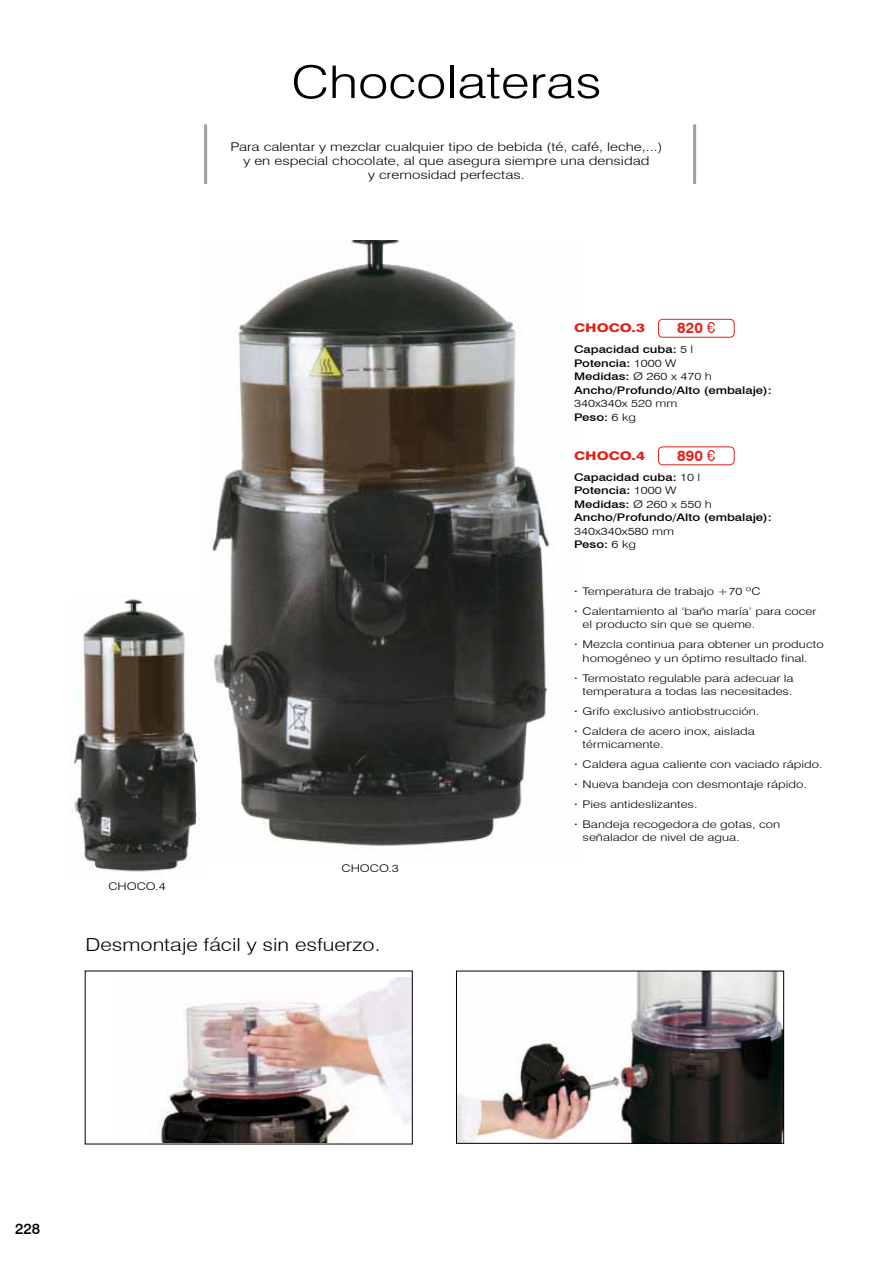
<style>
.page{position:relative;width:893px;height:1263px;background:#fff}
.page>*{position:absolute;margin:0;border:0;box-sizing:border-box;transform-origin:0 0}
.t1{font:300 45px "Swiss 721 BT";color:#000;scale:1.2 1}
.t2{font:300 18px "Swiss 721 BT";color:#000;scale:1.2 1}
.t3{font:700 15px "Swiss 721 BT";color:#e32119}
.t4{font:500 15px "Swiss 721 BT";color:#000}
.t5{font:300 12px/14.4px "Swiss 721 BT";color:#000;text-align:center;scale:1.25 1}
.t6{font:800 12px "Swiss 721 BT";color:#e32119;scale:1.25 1}
.t7{font:300 10.5px/20px "Swiss 721 BT";color:#000;scale:1.25 1}
.t8{font:500 10.5px/13.5px "Swiss 721 BT";color:#000;scale:1.25 1}
.s1{font-weight:400}
.s2{font-weight:300}
.s3{font-weight:500}
</style>
<div class="page">
<img style="left:212px;top:240px;width:342px;height:606px">
<hr style="left:204px;top:124px;width:3px;height:60px;background:#9c9e9f">
<hr style="left:693px;top:124px;width:3px;height:60px;background:#9c9e9f">
<div style="left:658px;top:319px;width:77px;height:19px;border:1px solid #e32119;border-radius:4px"></div>
<div style="left:658px;top:446px;width:77px;height:19px;border:1px solid #e32119;border-radius:4px"></div>
<img style="left:70px;top:599px;width:130px;height:273px">
<img style="left:157px;top:977px;width:253px;height:165px">
<img style="left:458px;top:973px;width:324px;height:168px">
<div style="left:456px;top:971px;width:328px;height:172px;border:1px solid #000"></div>
<h1 class="t1" style="left:291px;top:55px;width:260px">Chocolateras</h1>
<p class="t5" style="left:230px;top:139px;width:347px">Para calentar y mezclar cualquier tipo de bebida (té, café, leche,...) y en especial chocolate, al que asegura siempre una densidad<br>y cremosidad perfectas.</p>
<p class="t6" style="left:574px;top:321px;width:19px">CHOCO</p>
<p class="t6" style="left:632px;top:321px;width:12px">.3</p>
<h3 class="t3" style="left:677px;top:319px;width:40px">820 <span class="s1">€</span></h3>
<p class="t8" style="left:574px;top:343px;width:160px">Capacidad cuba: <span class="s2">5 l<br></span>Potencia: <span class="s2">1000 W<br></span>Medidas: <span class="s2">Ø 260 x 470 h<br></span>Ancho/Profundo/Alto (embalaje):</p>
<p class="t7" style="left:574px;top:397px;width:84px;line-height:13.5px">340x340x 520 mm<br><span class="s3">Peso:</span> 6 kg</p>
<p class="t6" style="left:574px;top:448px;width:19px">CHOCO</p>
<p class="t6" style="left:632px;top:448px;width:12px">.4</p>
<h3 class="t3" style="left:677px;top:447px;width:40px">890 <span class="s1">€</span></h3>
<p class="t7" style="left:108px;top:876px;width:47px">CHOCO.4</p>
<p class="t7" style="left:342px;top:858px;width:47px">CHOCO.3</p>
<h2 class="t2" style="left:85px;top:934px;width:247px">Desmontaje fácil y sin esfuerzo.</h2>
<p class="t8" style="left:574px;top:470px;width:160px">Capacidad cuba: <span class="s2">10 l<br></span>Potencia: <span class="s2">1000 W<br></span>Medidas: <span class="s2">Ø 260 x 550 h<br></span>Ancho/Profundo/Alto (embalaje):</p>
<p class="t7" style="left:574px;top:524px;width:81px;line-height:13.5px">340x340x580 mm<br><span class="s3">Peso:</span> 6 kg</p>
<p class="t7" style="left:574px;top:581px;width:195px"><span class="s3">·</span> Temperatura de trabajo +70 ºC<br><span class="s3">·</span> Calentamiento al ‘baño maría’ para cocer</p>
<p class="t7" style="left:574px;top:614px;width:201px;text-indent:9px">el producto sin que se queme.<br><span class="s3">·</span> Mezcla continua para obtener un producto</p>
<p class="t7" style="left:574px;top:648px;width:188px;text-indent:9px">homogéneo y un óptimo resultado final. <span class="s3">·</span> Termostato regulable para adecuar la</p>
<p class="t7" style="left:574px;top:681px;width:176px;text-indent:9px">temperatura a todas las necesitades. <span class="s3">·</span> Grifo exclusivo antiobstrucción.<br><span class="s3">·</span> Caldera de acero inox, aislada</p>
<p class="t7" style="left:574px;top:734px;width:200px;text-indent:9px">térmicamente.<br><span class="s3">·</span> Caldera agua caliente con vaciado rápido. <span class="s3">·</span> Nueva bandeja con desmontaje rápido.<br><span class="s3">·</span> Pies antideslizantes.<br><span class="s3">·</span> Bandeja recogedora de gotas, con</p>
<p class="t7" style="left:583px;top:827px;width:127px">señalador de nivel de agua.</p>
<h3 class="t4" style="left:15px;top:1219px;width:27px">228</h3>
</div>
